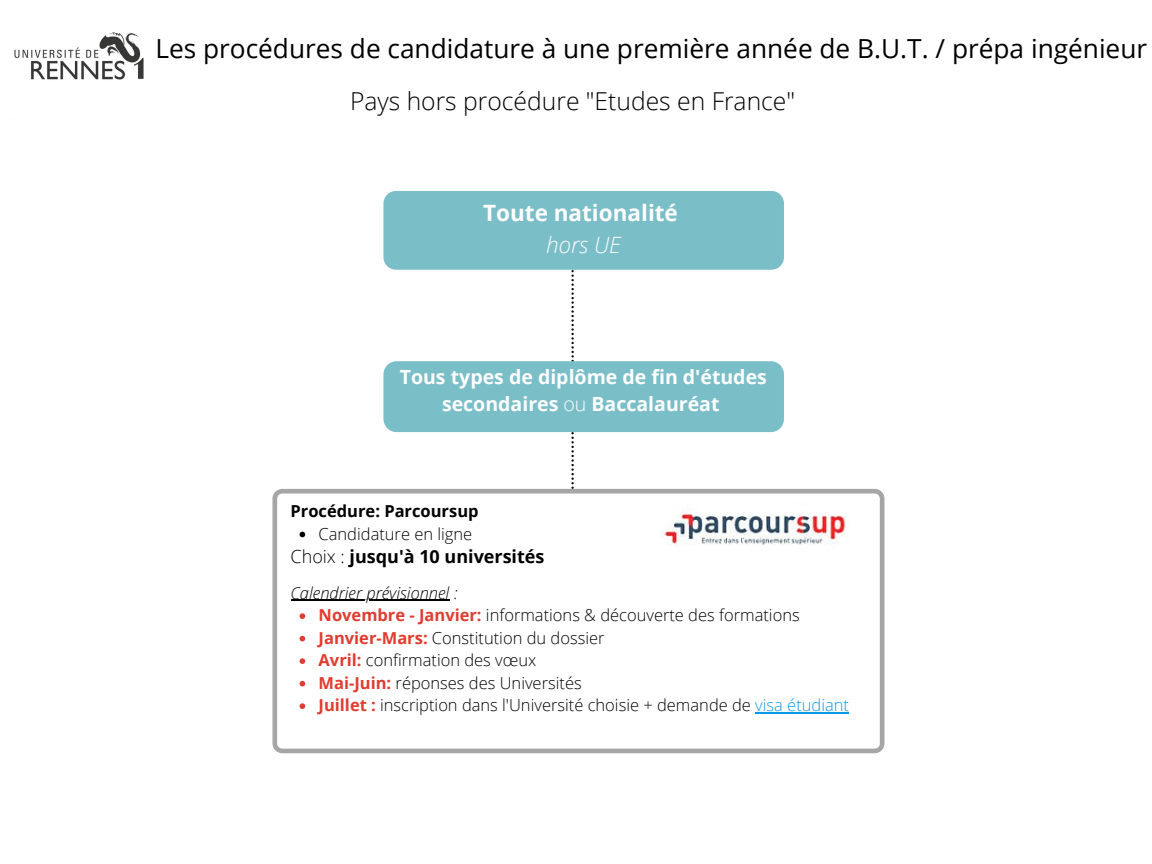
<style>
.page{position:relative;width:1152px;height:864px;background:#fff}
.page>*{position:absolute;margin:0;border:0;box-sizing:border-box;transform-origin:0 0}
.t1{font:26.25px "Open Sans";color:#000}
.t2{font:300 24.6px "Open Sans";color:#000}
.t3{font:700 22.5px "Open Sans";color:#fdfdfd}
.t4{font:italic 300 22.5px "Open Sans";color:#fdfdfd}
.t5{font:700 19.5px/27px "Open Sans";color:#fdfdfd;text-align:center}
.t6{font:700 18px "Open Sans";color:#000}
.t7{font:300 16.5px "Open Sans";color:#000}
.t8{font:italic 300 16.5px "Open Sans";color:#000}
.t9{font:700 16.5px "Open Sans";color:#000}
.s1{font-weight:300}
.s2{font-weight:700;color:#e03c30}
.s3{color:#0c97e8}
</style>
<div class="page">
<svg style="left:571px;top:270px;width:3px;height:91px"></svg>
<div style="left:383px;top:191px;width:401px;height:79px;background:#7abec8;border-radius:12px"></div>
<img style="left:14px;top:32px;width:130px;height:48px">
<div style="left:383px;top:361px;width:401px;height:71px;background:#7abec8;border-radius:13px"></div>
<svg style="left:571px;top:432px;width:3px;height:57px"></svg>
<svg style="left:272px;top:489px;width:612px;height:264px"></svg>
<img style="left:661px;top:501px;width:190px;height:51px">
<svg style="left:300px;top:613px;width:5px;height:6px"></svg>
<svg style="left:300px;top:636px;width:5px;height:5px"></svg>
<svg style="left:300px;top:658px;width:5px;height:6px"></svg>
<svg style="left:300px;top:681px;width:5px;height:5px"></svg>
<svg style="left:300px;top:703px;width:5px;height:6px"></svg>
<hr style="left:755px;top:712px;width:94px;height:1px;background:#0c97e8">
<hr style="left:291px;top:600px;width:158px;height:1px;background:#000">
<svg style="left:300px;top:532px;width:5px;height:5px"></svg>
<p class="t1" style="left:155px;top:30px;width:993px">Les procédures de candidature à une première année de B.U.T. / prépa ingénieur</p>
<p class="t2" style="left:350px;top:84px;width:447px">Pays hors procédure "Etudes en France"</p>
<p class="t3" style="left:483px;top:197px;width:196px">Toute nationalité</p>
<p class="t4" style="left:546px;top:229px;width:76px">hors UE</p>
<p class="t5" style="left:400px;top:363px;width:369px">Tous types de diplôme de fin d'études secondaires <span class="s1">ou</span> Baccalauréat</p>
<p class="t9" style="left:291px;top:499px;width:190px">Procédure: Parcoursup</p>
<p class="t6" style="left:291px;top:544px;width:255px"><span class="s1">Choix :</span> jusqu'à 10 universités</p>
<p class="t7" style="left:319px;top:522px;width:155px">Candidature en ligne</p>
<p class="t8" style="left:291px;top:581px;width:169px">Calendrier prévisionnel :</p>
<p class="t7" style="left:319px;top:604px;width:483px"><span class="s2">Novembre - Janvier:</span> informations &amp; découverte des formations</p>
<p class="t7" style="left:319px;top:626px;width:287px"><span class="s2">Janvier-Mars:</span> Constitution du dossier</p>
<p class="t7" style="left:319px;top:649px;width:219px"><span class="s2">Avril:</span> confirmation des vœux</p>
<p class="t7" style="left:319px;top:671px;width:265px"><span class="s2">Mai-Juin:</span> réponses des Universités</p>
<p class="t7" style="left:319px;top:694px;width:532px"><span class="s2">Juillet :</span> inscription dans l'Université choisie + demande de <span class="s3">visa étudiant</span></p>
</div>
